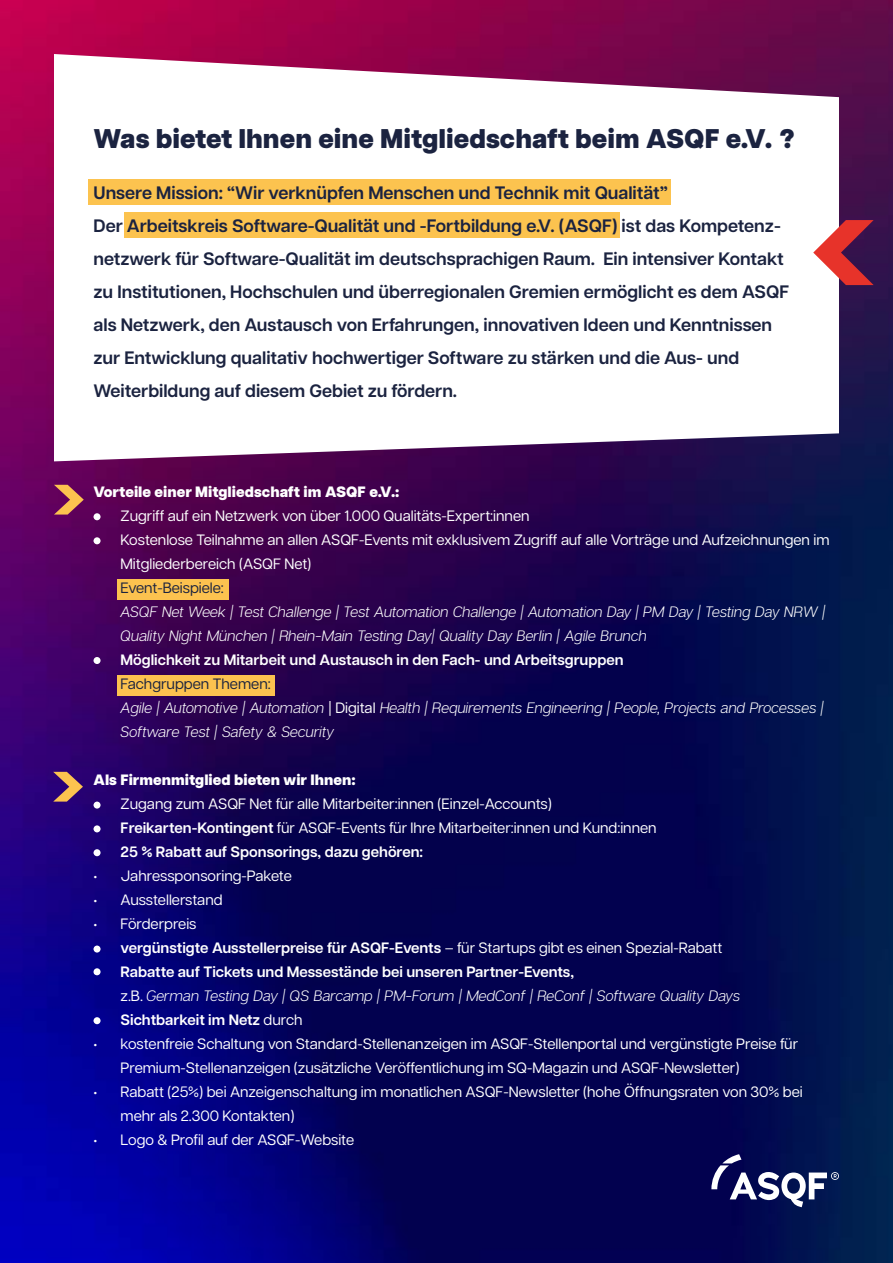
<style>
.page{position:relative;width:893px;height:1263px;background:#fff}
.page>*{position:absolute;margin:0;border:0;box-sizing:border-box;transform-origin:0 0}
.t1{font:800 27px "Articulat CF";color:#1b2340}
.t2{font:600 18px/33px "Articulat CF";color:#1b2340}
.t3{font:15px/24px "Articulat CF";color:#fff}
.t4{font:italic 15px/24px "Articulat CF Text";color:#fff}
.t5{font:600 15px "Articulat CF";color:#fff}
.t6{font:800 15px "Articulat CF";color:#fff}
.t7{font:15px "Articulat CF";color:#1b233f}
.s1{font-family:"Articulat CF";font-style:normal}
.s2{font-weight:600}
.s3{font-weight:400}
</style>
<div class="page">
<img style="left:0;top:0;width:893px;height:1263px">
<svg style="left:54px;top:54px;width:785px;height:407px"></svg>
<svg style="left:711px;top:1154px;width:128px;height:53px"></svg>
<svg style="left:54px;top:485px;width:30px;height:29px"></svg>
<svg style="left:813px;top:220px;width:61px;height:65px"></svg>
<svg style="left:53px;top:772px;width:30px;height:29px"></svg>
<div style="left:94px;top:513px;width:7px;height:7px;background:#fff;border-radius:50%"></div>
<div style="left:94px;top:537px;width:7px;height:7px;background:#fff;border-radius:50%"></div>
<div style="left:94px;top:657px;width:7px;height:7px;background:#fff;border-radius:50%"></div>
<div style="left:94px;top:801px;width:7px;height:8px;background:#fff;border-radius:50%"></div>
<div style="left:94px;top:825px;width:7px;height:7px;background:#fff;border-radius:50%"></div>
<div style="left:94px;top:849px;width:7px;height:7px;background:#fff;border-radius:50%"></div>
<div style="left:94px;top:945px;width:7px;height:7px;background:#fff;border-radius:50%"></div>
<div style="left:94px;top:968px;width:7px;height:7px;background:#fff;border-radius:50%"></div>
<div style="left:94px;top:1017px;width:7px;height:7px;background:#fff;border-radius:50%"></div>
<div style="left:88px;top:179px;width:583px;height:26px;background:#fcc34f"></div>
<div style="left:124px;top:213px;width:496px;height:25px;background:#fcc34f"></div>
<div style="left:117px;top:675px;width:157px;height:21px;background:#fcc24f"></div>
<div style="left:117px;top:579px;width:111px;height:21px;background:#fcc24f"></div>
<h1 class="t1" style="left:94px;top:118px;width:703px">Was bietet Ihnen eine Mitgliedschaft beim ASQF e.V. ?</h1>
<p class="t2" style="left:94px;top:175px;width:697px">Unsere Mission: “Wir verknüpfen Menschen und Technik mit Qualität”<br>Der Arbeitskreis Software-Qualität und -Fortbildung e.V. (ASQF) ist das Kompetenz&shy;netzwerk für Software-Qualität im deutschsprachigen Raum. Ein intensiver Kontakt zu Institutionen, Hochschulen und überregionalen Gremien ermöglicht es dem ASQF als Netzwerk, den Austausch von Erfahrungen, innovativen Ideen und Kenntnissen zur Entwicklung qualitativ hochwertiger Software zu stärken und die Aus- und Weiterbildung auf diesem Gebiet zu fördern.</p>
<p class="t6" style="left:94px;top:480px;width:307px">Vorteile einer Mitgliedschaft im ASQF e.V.:</p>
<p class="t3" style="left:94px;top:503px;width:438px">• Zugriff auf ein Netzwerk von über 1.000 Qualitäts-Expert:innen</p>
<p class="t3" style="left:121px;top:527px;width:710px;text-indent:-27px">• Kostenlose Teilnahme an allen ASQF-Events mit exklusivem Zugriff auf alle Vorträge und Aufzeichnungen im<br>Mitgliederbereich (ASQF Net)</p>
<p class="t7" style="left:121px;top:577px;width:105px">Event-Beispiele:</p>
<p class="t4" style="left:121px;top:600px;width:706px">ASQF Net Week | Test Challenge | Test Automation Challenge | Automation Day | PM Day | Testing Day NRW |<br>Quality Night München | Rhein-Main Testing Day| Quality Day Berlin | Agile Brunch</p>
<p class="t5" style="left:94px;top:648px;width:532px">• Möglichkeit zu Mitarbeit und Austausch in den Fach- und Arbeitsgruppen</p>
<p class="t7" style="left:121px;top:673px;width:152px">Fachgruppen Themen:</p>
<p class="t4" style="left:121px;top:696px;width:705px">Agile | Automotive | Automation <span class="s1">| Digital</span> Health | Requirements Engineering | People, Projects and Processes |<br>Software Test | Safety &amp; Security</p>
<p class="t6" style="left:94px;top:768px;width:264px">Als Firmenmitglied bieten wir Ihnen:</p>
<p class="t3" style="left:94px;top:791px;width:460px">• Zugang zum ASQF Net für alle Mitarbeiter:innen (Einzel-Accounts)</p>
<p class="t3" style="left:94px;top:815px;width:565px"><span class="s2">• Freikarten-Kontingent</span> für ASQF-Events für Ihre Mitarbeiter:innen und Kund:innen</p>
<p class="t5" style="left:94px;top:840px;width:331px">• 25 % Rabatt auf Sponsorings, dazu gehören:</p>
<p class="t3" style="left:94px;top:863px;width:200px">• Jahressponsoring-Pakete</p>
<p class="t3" style="left:94px;top:887px;width:131px">• Ausstellerstand</p>
<p class="t3" style="left:94px;top:911px;width:104px">• Förderpreis</p>
<p class="t5" style="left:94px;top:936px;width:630px">• vergünstigte Ausstellerpreise für ASQF-Events <span class="s3">– für Startups gibt es einen Spezial-Rabatt</span></p>
<p class="t5" style="left:94px;top:960px;width:482px">• Rabatte auf Tickets und Messestände bei unseren Partner-Events,</p>
<p class="t4" style="left:121px;top:984px;width:621px"><span class="s1">z.B.</span> German Testing Day | QS Barcamp | PM-Forum | MedConf | ReConf | Software Quality Days</p>
<p class="t5" style="left:94px;top:1008px;width:211px">• Sichtbarkeit im Netz <span class="s3">durch</span></p>
<p class="t3" style="left:121px;top:1031px;width:679px;text-indent:-27px">• kostenfreie Schaltung von Standard-Stellenanzeigen im ASQF-Stellenportal und vergünstigte Preise für<br>Premium-Stellenanzeigen (zusätzliche Veröffentlichung im SQ-Magazin und ASQF-Newsletter)</p>
<p class="t3" style="left:121px;top:1079px;width:684px;text-indent:-27px">• Rabatt (25%) bei Anzeigenschaltung im monatlichen ASQF-Newsletter (hohe Öffnungsraten von 30% bei mehr als 2.300 Kontakten)</p>
<p class="t3" style="left:94px;top:1127px;width:262px">• Logo &amp; Profil auf der ASQF-Website</p>
</div>
